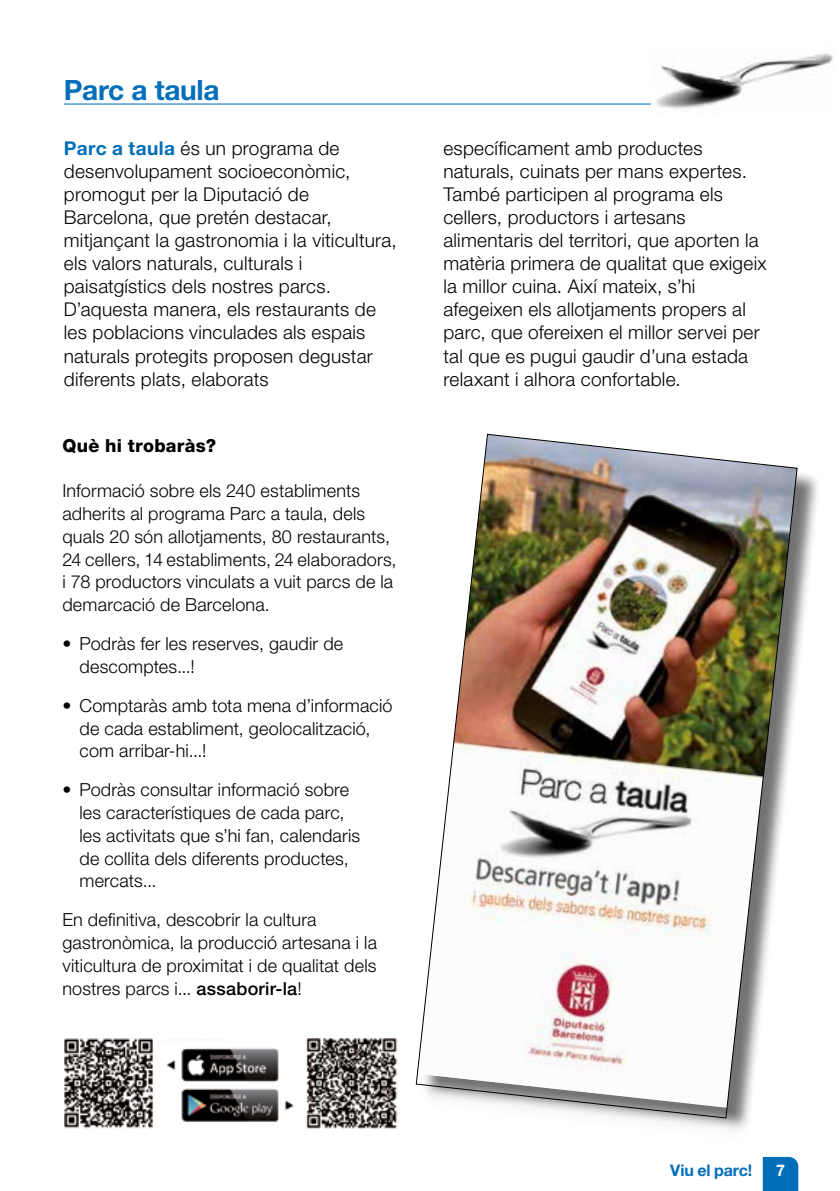
<style>
.page{position:relative;width:840px;height:1191px;background:#fff}
.page>*{position:absolute;margin:0;border:0;box-sizing:border-box;transform-origin:0 0}
.t1{font:700 28px "Helvetica Neue LT Std";letter-spacing:-.01em;color:#006eb8}
.t2{font:300 19px/23px "Helvetica Neue LT Std";letter-spacing:.015em;color:#000}
.t3{font:300 18px/22.8px "Helvetica Neue LT Std";letter-spacing:.01em;color:#000}
.t4{font:800 18px "Helvetica Neue LT Std";letter-spacing:.015em;color:#000}
.t5{font:700 16px "Helvetica Neue LT Std";letter-spacing:-.01em;color:#006eb8}
.t6{font:700 16px "Helvetica Neue LT Std";color:#fff}
.s1{font-weight:700;color:#006eb8}
.s2{font-weight:500}
</style>
<div class="page">
<svg style="left:762px;top:1157px;width:35px;height:34px"></svg>
<hr style="left:64px;top:104px;width:713px;height:1px;background:#006eb8">
<img style="left:651px;top:53px;width:182px;height:56px">
<div style="left:419px;top:438px;width:402px;height:704px;background:#000;opacity:.55"></div>
<img style="left:415px;top:434px;width:382px;height:684px">
<img style="left:306px;top:1038px;width:91px;height:90px">
<img style="left:64px;top:1038px;width:89px;height:90px">
<img style="left:167px;top:1048px;width:127px;height:74px">
<h1 class="t1" style="left:64px;top:72px;width:157px">Parc a taula</h1>
<p class="t2" style="left:64px;top:137px;width:334px"><span class="s1">Parc a taula</span> és un programa de desenvolupament socioeconòmic, promogut per la Diputació de Barcelona, que pretén destacar, mitjançant la gastronomia i la viticultura, els valors naturals, culturals i paisatgístics dels nostres parcs.<br>D’aquesta manera, els restaurants de les poblacions vinculades als espais naturals protegits proposen degustar diferents plats, elaborats</p>
<p class="t4" style="left:62px;top:434px;width:155px">Què hi trobaràs?</p>
<p class="t3" style="left:62px;top:479px;width:335px">Informació sobre els 240 establiments adherits al programa Parc a taula, dels quals 20 són allotjaments, 80 restaurants, 24 cellers, 14 establiments, 24 elaboradors, i 78 productors vinculats a vuit parcs de la demarcació de Barcelona.</p>
<p class="t3" style="left:79px;top:632px;width:265px;text-indent:-17px">• Podràs fer les reserves, gaudir de descomptes...!</p>
<p class="t3" style="left:79px;top:693px;width:314px;text-indent:-17px">• Comptaràs amb tota mena d’informació de cada establiment, geolocalització, com arribar-hi...!</p>
<p class="t3" style="left:79px;top:778px;width:282px;text-indent:-17px">• Podràs consultar informació sobre les característiques de cada parc, les activitats que s’hi fan, calendaris de collita dels diferents productes, mercats...</p>
<p class="t3" style="left:62px;top:908px;width:316px">En definitiva, descobrir la cultura gastronòmica, la producció artesana i la viticultura de proximitat i de qualitat dels nostres parcs i... <span class="s2">assaborir-la</span>!</p>
<p class="t2" style="left:443px;top:137px;width:324px">específicament amb productes naturals, cuinats per mans expertes.<br>També participen al programa els cellers, productors i artesans alimentaris del territori, que aporten la matèria primera de qualitat que exigeix la millor cuina. Així mateix, s’hi afegeixen els allotjaments propers al parc, que ofereixen el millor servei per tal que es pugui gaudir d’una estada relaxant i alhora confortable.</p>
<p class="t5" style="left:670px;top:1160px;width:83px">Viu el parc!</p>
<p class="t6" style="left:775px;top:1160px;width:10px">7</p>
</div>
